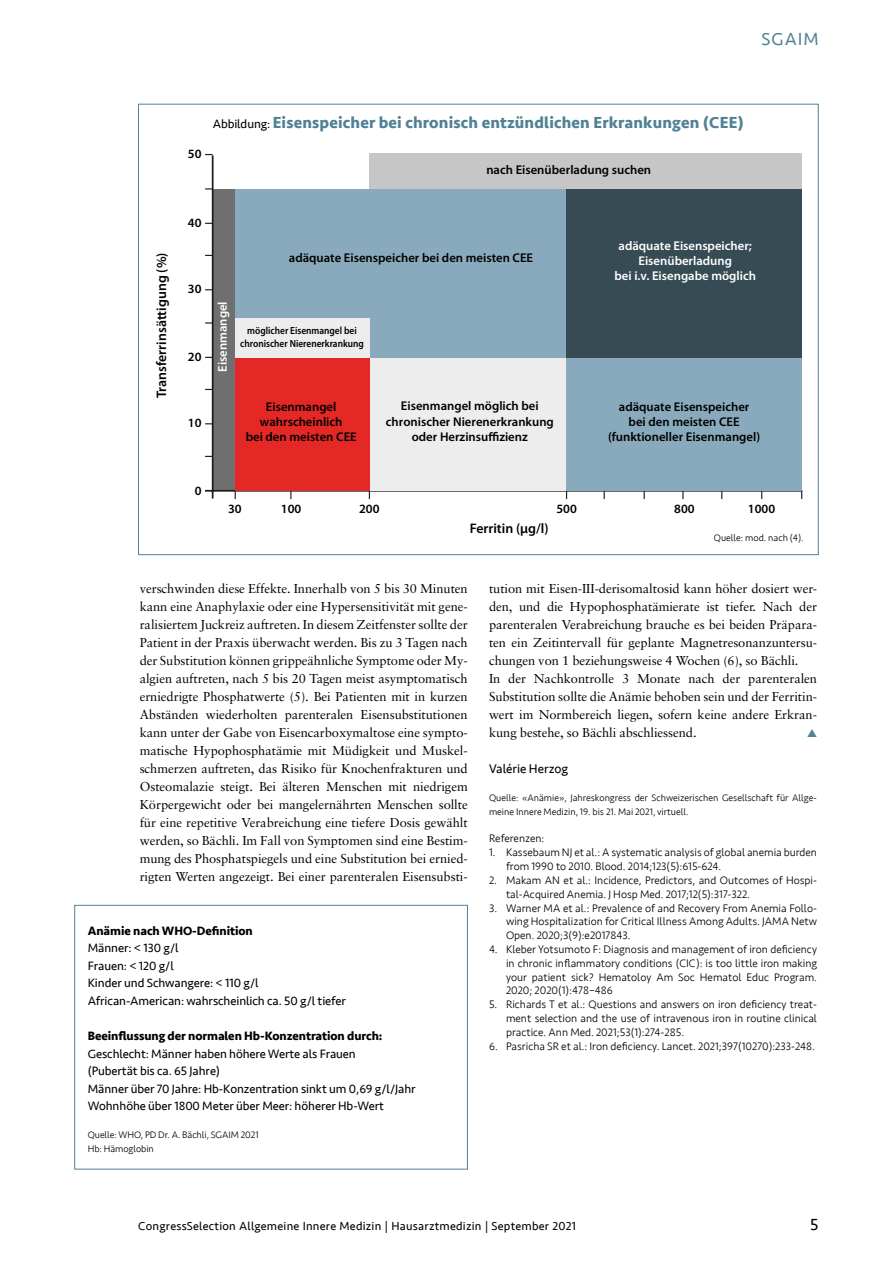
<style>
.page{position:relative;width:893px;height:1263px;background:#fff}
.page>*{position:absolute;margin:0;border:0;box-sizing:border-box;transform-origin:0 0}
.t1{font:18px "Seravek";letter-spacing:.05em;color:#518196}
.t2{font:700 16.5px "Seravek";letter-spacing:.01em;color:#518196}
.t3{font:16.5px "Seravek";color:#000}
.t4{font:600 13.8px "Myriad Pro";color:#000}
.t5{font:12.9px/18px "Sabon";letter-spacing:-.005em;color:#000;text-align:justify}
.t6{font:12.9px "Seravek";color:#000}
.t7{font:600 12.75px/15.3px "Myriad Pro";color:#000;text-align:center}
.t8{font:600 12.75px/15.3px "Myriad Pro";color:#fff;text-align:center}
.t9{font:12.45px/17.5px "Seravek";letter-spacing:-.005em;color:#000}
.t10{font:700 12.45px "Seravek";letter-spacing:-.005em;color:#000}
.t11{font:12px "Seravek";letter-spacing:.02em;color:#000}
.t12{font:300 11.25px/13.8px "Seravek";color:#000;text-align:justify}
.t13{font:600 10.35px/12.5px "Myriad Pro";color:#000;text-align:center;scale:.9 1}
.t14{font:300 9.75px/13.8px "Seravek";color:#000}
.s1{font-weight:400;font-size:12.45px;color:#000}
</style>
<div class="page">
<div style="left:74px;top:905px;width:394px;height:264px;border:1px solid #518196"></div>
<div style="left:212px;top:189px;width:23px;height:301px;background:#706f6f"></div>
<hr style="left:212px;top:155px;width:2px;height:343px;background:#1d1b20">
<hr style="left:205px;top:490px;width:597px;height:2px;background:#1d1b20">
<svg style="left:682px;top:490px;width:2px;height:9px"></svg>
<svg style="left:205px;top:322px;width:7px;height:2px"></svg>
<div style="left:369px;top:154px;width:433px;height:35px;background:#c6c6c6"></div>
<div style="left:235px;top:189px;width:331px;height:168px;background:#89aabc"></div>
<div style="left:566px;top:189px;width:236px;height:168px;background:#374b55"></div>
<div style="left:566px;top:358px;width:236px;height:132px;background:#89aabc"></div>
<div style="left:369px;top:358px;width:197px;height:132px;background:#ededed"></div>
<div style="left:235px;top:358px;width:134px;height:132px;background:#e32825"></div>
<div style="left:235px;top:318px;width:134px;height:40px;background:#ededed"></div>
<h1 class="t1" style="left:762px;top:25px;width:58px">SGAIM</h1>
<p class="t4" style="left:154px;top:398px;width:147px;rotate:-90deg">Transferrinsättigung (%)</p>
<p class="t7" style="left:188px;top:146px;width:15px">50</p>
<p class="t2" style="left:213px;top:109px;width:533px"><span class="s1">Abbildung:</span> Eisenspeicher bei chronisch entzündlichen Erkrankungen (CEE)</p>
<p class="t7" style="left:486px;top:163px;width:166px">nach Eisenüberladung suchen</p>
<p class="t7" style="left:188px;top:215px;width:15px">40</p>
<p class="t7" style="left:188px;top:281px;width:15px">30</p>
<p class="t7" style="left:188px;top:349px;width:15px">20</p>
<p class="t7" style="left:188px;top:415px;width:15px">10</p>
<p class="t7" style="left:289px;top:251px;width:246px">adäquate Eisenspeicher bei den meisten CEE</p>
<p class="t8" style="left:215px;top:372px;width:72px;rotate:-90deg">Eisenmangel</p>
<p class="t13" style="left:240px;top:325px;width:139px">möglicher Eisenmangel bei chronischer Nierenerkrankung</p>
<p class="t7" style="left:246px;top:399px;width:113px">Eisenmangel wahrscheinlich<br>bei den meisten CEE</p>
<p class="t7" style="left:386px;top:399px;width:169px">Eisenmangel möglich bei chronischer Nierenerkrankung oder Herzinsuffizienz</p>
<p class="t8" style="left:614px;top:238px;width:143px">adäquate Eisenspeicher;<br>Eisenüberladung<br>bei i.v. Eisengabe möglich</p>
<p class="t7" style="left:608px;top:399px;width:154px">adäquate Eisenspeicher<br>bei den meisten CEE (funktioneller Eisenmangel)</p>
<p class="t7" style="left:195px;top:483px;width:8px">0</p>
<p class="t7" style="left:228px;top:501px;width:15px">30</p>
<p class="t7" style="left:281px;top:501px;width:22px">100</p>
<p class="t7" style="left:359px;top:501px;width:22px">200</p>
<p class="t7" style="left:556px;top:501px;width:22px">500</p>
<p class="t7" style="left:674px;top:501px;width:22px">800</p>
<p class="t7" style="left:748px;top:501px;width:29px">1000</p>
<p class="t4" style="left:470px;top:520px;width:80px">Ferritin (µg/l)</p>
<p class="t14" style="left:714px;top:531px;width:91px">Quelle: mod. nach (4).</p>
<p class="t5" style="left:140px;top:580px;width:330px">verschwinden diese Effekte. Innerhalb von 5 bis 30 Minuten kann eine Anaphylaxie oder eine Hypersensitivität mit gene&shy;ralisiertem Juckreiz auftreten. In diesem Zeitfenster sollte der Patient in der Praxis überwacht werden. Bis zu 3 Tagen nach der Substitution können grippeähnliche Symptome oder My&shy;algien auftreten, nach 5 bis 20 Tagen meist asymptomatisch erniedrigte Phosphatwerte (5). Bei Patienten mit in kurzen Abständen wiederholten parenteralen Eisensubstitutionen kann unter der Gabe von Eisencarboxymaltose eine sympto&shy;matische Hypophosphatämie mit Müdigkeit und Muskel&shy;schmerzen auftreten, das Risiko für Knochenfrakturen und Osteomalazie steigt. Bei älteren Menschen mit niedrigem Körpergewicht oder bei mangelernährten Menschen sollte für eine repetitive Verabreichung eine tiefere Dosis gewählt werden, so Bächli. Im Fall von Symptomen sind eine Bestim&shy;mung des Phosphatspiegels und eine Substitution bei ernied&shy;rigten Werten angezeigt. Bei einer parenteralen Eisensubsti-</p>
<p class="t5" style="left:489px;top:580px;width:330px;text-align:left">tution mit Eisen-III-derisomaltosid kann höher dosiert wer&shy;den, und die Hypophosphatämierate ist tiefer. Nach der parenteralen Verabreichung brauche es bei beiden Präpara&shy;ten ein Zeitintervall für geplante Magnetresonanzuntersu&shy;chungen von 1 beziehungsweise 4 Wochen (6), so Bächli.<br>In der Nachkontrolle 3 Monate nach der parenteralen Substitution sollte die Anämie behoben sein und der Ferritin&shy;wert im Normbereich liegen, sofern keine andere Erkran&shy;kung bestehe, so Bächli abschliessend.</p>
<p class="t6" style="left:489px;top:759px;width:81px">Valérie Herzog</p>
<p class="t14" style="left:489px;top:791px;width:330px">Quelle: «Anämie», Jahreskongress der Schweizerischen Gesellschaft für Allge&shy;meine Innere Medizin, 19. bis 21. Mai 2021, virtuell.</p>
<p class="t12" style="left:489px;top:832px;width:57px">Referenzen:</p>
<p class="t12" style="left:506px;top:846px;width:313px;text-indent:-17px">1. Kassebaum NJ et al.: A systematic analysis of global anemia burden from 1990 to 2010. Blood. 2014;123(5):615-624.</p>
<p class="t12" style="left:506px;top:873px;width:313px;text-indent:-17px">2. Makam AN et al.: Incidence, Predictors, and Outcomes of Hospi&shy;tal-Acquired Anemia. J Hosp Med. 2017;12(5):317-322.</p>
<p class="t12" style="left:506px;top:901px;width:312px;text-indent:-17px">3. Warner MA et al.: Prevalence of and Recovery From Anemia Follo&shy;wing Hospitalization for Critical Illness Among Adults. JAMA Netw Open. 2020;3(9):e2017843.</p>
<p class="t12" style="left:506px;top:942px;width:313px;text-indent:-17px">4. Kleber Yotsumoto F: Diagnosis and management of iron deficiency in chronic inflammatory conditions (CIC): is too little iron making your patient sick? Hematoloy Am Soc Hematol Educ Program.<br>2020; 2020(1):478–486</p>
<p class="t12" style="left:506px;top:998px;width:313px;text-indent:-17px">5. Richards T et al.: Questions and answers on iron deficiency treat&shy;ment selection and the use of intravenous iron in routine clinical practice. Ann Med. 2021;53(1):274-285.</p>
<p class="t12" style="left:489px;top:1039px;width:327px">6. Pasricha SR et al.: Iron deficiency. Lancet. 2021;397(10270):233-248.</p>
<p class="t10" style="left:88px;top:920px;width:167px">Anämie nach WHO-Definition</p>
<p class="t9" style="left:88px;top:939px;width:260px">Männer: &lt; 130 g/l<br>Frauen: &lt; 120 g/l<br>Kinder und Schwangere: &lt; 110 g/l<br>African-American: wahrscheinlich ca. 50 g/l tiefer</p>
<p class="t10" style="left:88px;top:1026px;width:296px">Beeinflussung der normalen Hb-Konzentration durch:</p>
<p class="t9" style="left:88px;top:1044px;width:329px">Geschlecht: Männer haben höhere Werte als Frauen<br>(Pubertät bis ca. 65 Jahre)<br>Männer über 70 Jahre: Hb-Konzentration sinkt um 0,69 g/l/Jahr Wohnhöhe über 1800 Meter über Meer: höherer Hb-Wert</p>
<p class="t14" style="left:88px;top:1128px;width:172px">Quelle: WHO, PD Dr. A. Bächli, SGAIM 2021<br>Hb: Hämoglobin</p>
<p class="t11" style="left:138px;top:1217px;width:439px">CongressSelection Allgemeine Innere Medizin | Hausarztmedizin | September 2021</p>
<p class="t3" style="left:810px;top:1212px;width:10px">5</p>
</div>
